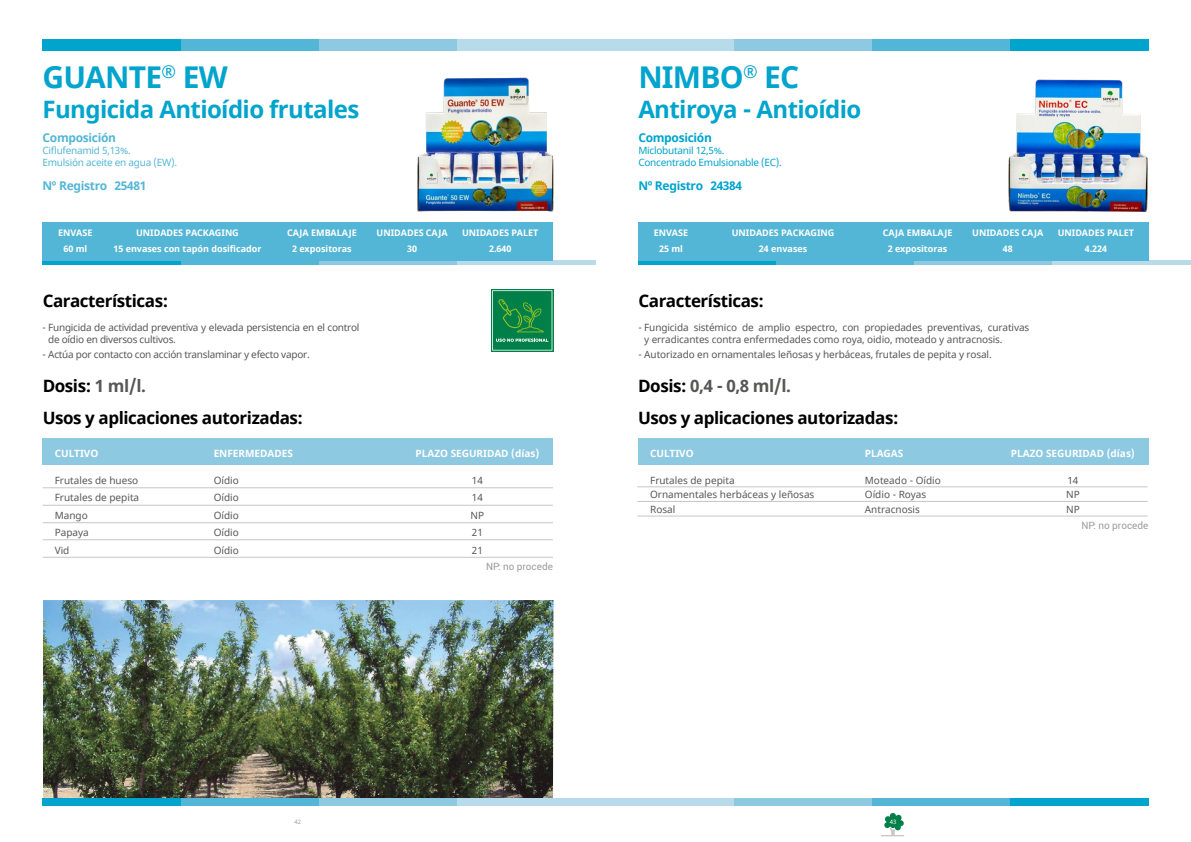
<style>
.page{position:relative;width:1191px;height:842px;background:#fff}
.page>*{position:absolute;margin:0;border:0;box-sizing:border-box;transform-origin:0 0}
.t1{font:700 30px "Noto Sans";letter-spacing:-.025em;color:#00a4cc}
.t2{font:700 24px "Noto Sans";letter-spacing:-.025em;color:#00a4cc}
.t3{font:700 17px/32.6px "Noto Sans";letter-spacing:-.025em;color:#000}
.t4{font:700 12px "Noto Sans";letter-spacing:-.025em;color:#54b6d6}
.t5{font:700 12px "Noto Sans";letter-spacing:-.025em;color:#00a4cc}
.t6{font:10px/17.5px "Noto Sans";letter-spacing:-.01em;color:#575756}
.t7{font:700 10px "Noto Sans";color:#fff}
.t8{font:10px/12px "Noto Sans";letter-spacing:-.025em;color:#00a4cc}
.t9{font:10px/12px "Noto Sans";letter-spacing:-.025em;color:#54b6d6}
.t10{font:10px "Roboto";color:#9d9d9c}
.t11{font:700 9px/16.5px "Noto Sans";color:#fff;text-align:center}
.t12{font:6px "Noto Sans";color:#9d9d9c}
.t13{font:6px "Noto Sans";color:#fff}
.s1{color:#575756}
</style>
<div class="page">
<svg style="left:881px;top:813px;width:23px;height:23px"></svg>
<div style="left:43px;top:438px;width:510px;height:27px;background:#8dc9e1"></div>
<hr style="left:43px;top:487px;width:510px;height:1px;background:#c6c6c6">
<hr style="left:43px;top:557px;width:510px;height:1px;background:#c6c6c6">
<hr style="left:43px;top:505px;width:510px;height:1px;background:#c6c6c6">
<hr style="left:43px;top:539px;width:510px;height:1px;background:#c6c6c6">
<hr style="left:43px;top:522px;width:510px;height:1px;background:#c6c6c6">
<div style="left:43px;top:39px;width:138px;height:12px;background:#00a4cc"></div>
<div style="left:181px;top:39px;width:138px;height:12px;background:#54b6d6"></div>
<div style="left:319px;top:39px;width:138px;height:12px;background:#8dc9e1"></div>
<div style="left:457px;top:39px;width:138px;height:12px;background:#b8dbec"></div>
<div style="left:1010px;top:39px;width:138px;height:12px;background:#00a4cc"></div>
<div style="left:872px;top:39px;width:138px;height:12px;background:#54b6d6"></div>
<div style="left:733px;top:39px;width:139px;height:12px;background:#8dc9e1"></div>
<div style="left:595px;top:39px;width:138px;height:12px;background:#b8dbec"></div>
<div style="left:43px;top:798px;width:138px;height:7px;background:#00a4cc"></div>
<div style="left:181px;top:798px;width:138px;height:7px;background:#54b6d6"></div>
<div style="left:319px;top:798px;width:138px;height:7px;background:#8dc9e1"></div>
<div style="left:457px;top:798px;width:138px;height:7px;background:#b8dbec"></div>
<div style="left:1010px;top:798px;width:138px;height:7px;background:#00a4cc"></div>
<div style="left:872px;top:798px;width:138px;height:7px;background:#54b6d6"></div>
<div style="left:733px;top:798px;width:139px;height:7px;background:#8dc9e1"></div>
<div style="left:595px;top:798px;width:138px;height:7px;background:#b8dbec"></div>
<svg style="left:43px;top:260px;width:138px;height:4px"></svg>
<hr style="left:181px;top:260px;width:138px;height:4px;background:#54b6d6">
<svg style="left:319px;top:260px;width:138px;height:4px"></svg>
<svg style="left:457px;top:260px;width:138px;height:4px"></svg>
<div style="left:43px;top:222px;width:510px;height:38px;background:#54b6d6"></div>
<img style="left:417px;top:77px;width:137px;height:135px">
<hr style="left:637px;top:487px;width:510px;height:1px;background:#c6c6c6">
<hr style="left:637px;top:501px;width:510px;height:1px;background:#c6c6c6">
<hr style="left:637px;top:516px;width:510px;height:1px;background:#c6c6c6">
<div style="left:638px;top:438px;width:510px;height:27px;background:#8dc9e1"></div>
<img style="left:1008px;top:79px;width:140px;height:133px">
<svg style="left:491px;top:289px;width:62px;height:63px"></svg>
<svg style="left:492px;top:290px;width:60px;height:61px;background:#1c8d52"></svg>
<svg style="left:638px;top:260px;width:138px;height:4px"></svg>
<hr style="left:776px;top:260px;width:138px;height:4px;background:#54b6d6">
<svg style="left:914px;top:260px;width:139px;height:4px"></svg>
<svg style="left:1053px;top:260px;width:138px;height:4px"></svg>
<div style="left:638px;top:222px;width:510px;height:38px;background:#54b6d6"></div>
<img style="left:43px;top:600px;width:510px;height:198px">
<h1 class="t1" style="left:43px;top:55px;width:187px">GUANTE<sup>®</sup> EW</h1>
<h2 class="t2" style="left:43px;top:92px;width:318px">Fungicida Antioídio frutales</h2>
<p class="t4" style="left:43px;top:129px;width:75px">Composición</p>
<p class="t9" style="left:43px;top:144px;width:136px">Ciflufenamid 5,13%.<br>Emulsión aceite en agua (EW).</p>
<p class="t4" style="left:43px;top:177px;width:105px">Nº Registro 25481</p>
<p class="t11" style="left:58px;top:224px;width:36px">ENVASE<br>60 ml</p>
<p class="t11" style="left:113px;top:224px;width:150px">UNIDADES PACKAGING<br>15 envases con tapón dosificador</p>
<p class="t11" style="left:287px;top:224px;width:71px">CAJA EMBALAJE<br>2 expositoras</p>
<p class="t11" style="left:376px;top:224px;width:72px">UNIDADES CAJA<br>30</p>
<p class="t11" style="left:462px;top:224px;width:78px">UNIDADES PALET<br>2.640</p>
<h3 class="t3" style="left:43px;top:285px;width:127px">Características:</h3>
<p class="t6" style="left:48px;top:321px;width:313px;line-height:12px;text-indent:-6px">- Fungicida de actividad preventiva y elevada persistencia en el control de oídio en diversos cultivos.</p>
<p class="t6" style="left:43px;top:346px;width:269px">- Actúa por contacto con acción translaminar y efecto vapor.</p>
<h3 class="t3" style="left:43px;top:370px;width:262px">Dosis: <span class="s1">1 ml/l.<br></span>Usos y aplicaciones autorizadas:</h3>
<p class="t7" style="left:55px;top:446px;width:45px">CULTIVO</p>
<p class="t6" style="left:55px;top:472px;width:86px">Frutales de hueso<br>Frutales de pepita<br>Mango<br>Papaya<br>Vid</p>
<p class="t7" style="left:214px;top:446px;width:81px">ENFERMEDADES</p>
<p class="t6" style="left:214px;top:472px;width:27px;text-align:justify">Oídio Oídio Oídio Oídio Oídio</p>
<p class="t7" style="left:415px;top:446px;width:125px">PLAZO SEGURIDAD (días)</p>
<p class="t6" style="left:470px;top:472px;width:15px">14<br>14<br>NP<br>21<br>21</p>
<p class="t10" style="left:486px;top:560px;width:68px">NP: no procede</p>
<h1 class="t1" style="left:638px;top:55px;width:162px">NIMBO<sup>®</sup> EC</h1>
<h2 class="t2" style="left:638px;top:92px;width:224px">Antiroya - Antioídio</h2>
<p class="t5" style="left:638px;top:129px;width:75px">Composición</p>
<p class="t8" style="left:638px;top:144px;width:145px">Miclobutanil 12,5%.<br>Concentrado Emulsionable (EC).</p>
<p class="t5" style="left:638px;top:177px;width:105px">Nº Registro 24384</p>
<p class="t11" style="left:654px;top:224px;width:36px">ENVASE<br>25 ml</p>
<p class="t11" style="left:732px;top:224px;width:104px">UNIDADES PACKAGING<br>24 envases</p>
<p class="t11" style="left:882px;top:224px;width:71px">CAJA EMBALAJE<br>2 expositoras</p>
<p class="t11" style="left:972px;top:224px;width:72px">UNIDADES CAJA<br>48</p>
<p class="t11" style="left:1057px;top:224px;width:78px">UNIDADES PALET<br>4.224</p>
<h3 class="t3" style="left:638px;top:285px;width:127px">Características:</h3>
<p class="t6" style="left:644px;top:321px;width:387px;line-height:12px;text-indent:-6px">- Fungicida sistémico de amplio espectro, con propiedades preventivas, curativas y erradicantes contra enfermedades como roya, oidio, moteado y antracnosis.</p>
<p class="t6" style="left:638px;top:346px;width:355px">- Autorizado en ornamentales leñosas y herbáceas, frutales de pepita y rosal.</p>
<h3 class="t3" style="left:638px;top:370px;width:262px">Dosis: <span class="s1">0,4 - 0,8 ml/l.<br></span>Usos y aplicaciones autorizadas:</h3>
<p class="t7" style="left:650px;top:446px;width:45px">CULTIVO</p>
<p class="t6" style="left:650px;top:473px;width:166px;line-height:14.7px">Frutales de pepita<br>Ornamentales herbáceas y leñosas<br>Rosal</p>
<p class="t7" style="left:1011px;top:446px;width:125px">PLAZO SEGURIDAD (días)</p>
<p class="t6" style="left:1066px;top:473px;width:15px;line-height:14.7px">14<br>NP<br>NP</p>
<p class="t10" style="left:1081px;top:519px;width:68px">NP: no procede</p>
<p class="t7" style="left:865px;top:446px;width:40px">PLAGAS</p>
<p class="t6" style="left:865px;top:473px;width:77px;line-height:14.7px">Moteado - Oídio<br>Oídio - Royas<br>Antracnosis</p>
<p class="t12" style="left:294px;top:818px;width:8px">42</p>
<p class="t13" style="left:890px;top:818px;width:8px">43</p>
</div>
